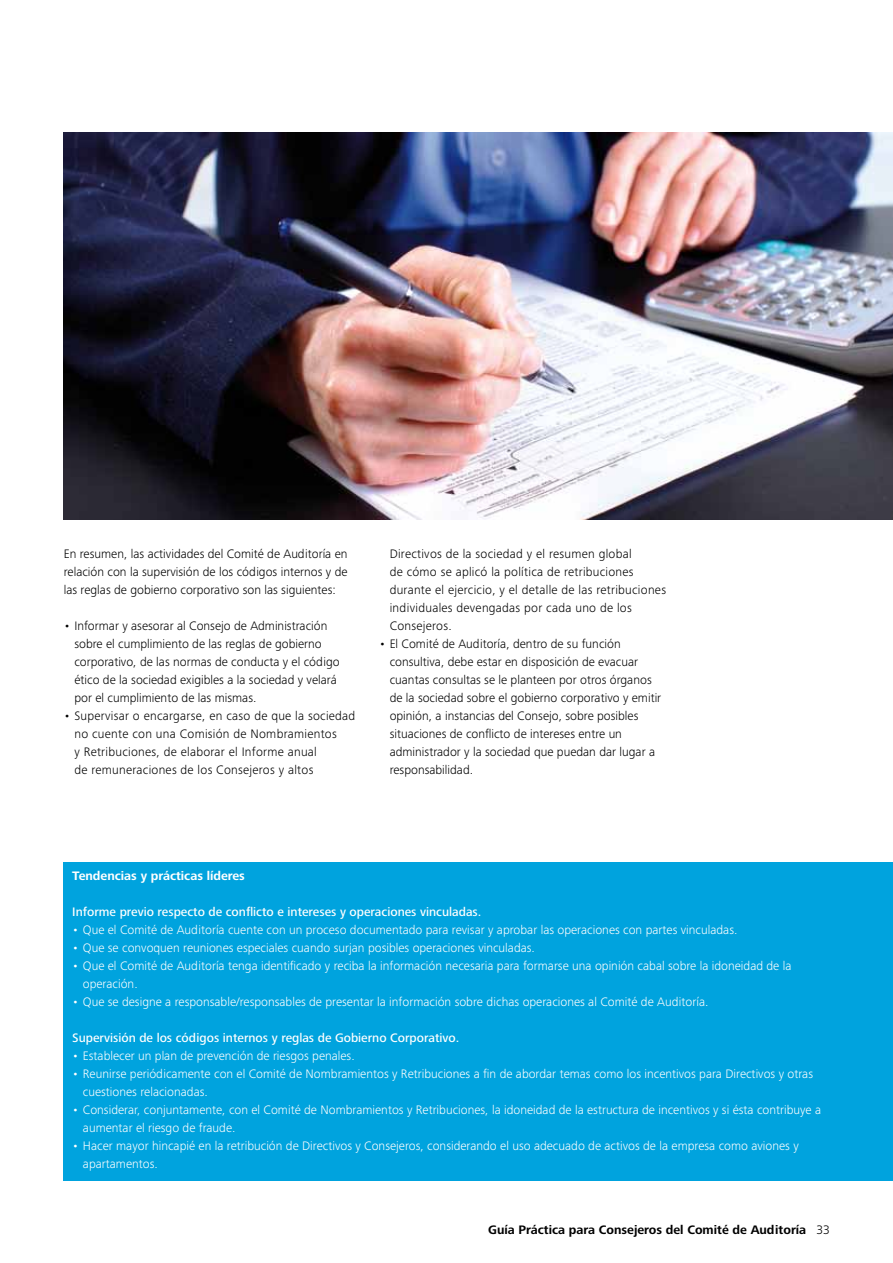
<style>
.page{position:relative;width:893px;height:1263px;background:#fff}
.page>*{position:absolute;margin:0;border:0;box-sizing:border-box;transform-origin:0 0}
.t1{font:300 12.75px/18px "Frutiger Next Pro";color:#fff}
.t2{font:300 12.75px/18px "Frutiger Next Pro";color:#000}
.t3{font:300 12.75px/18px "Frutiger Next Pro";letter-spacing:.02em;color:#000}
.t4{font:500 12.75px "Frutiger Next Pro";color:#fff}
.t5{font:700 12.75px "Frutiger Next Pro";color:#000}
.t6{font:700 12.75px "Frutiger Next Pro";color:#fff}
.s1{font-weight:300}
</style>
<div class="page">
<img style="left:64px;top:133px;width:829px;height:386px">
<div style="left:64px;top:862px;width:829px;height:318px;background:#00a3de"></div>
<p class="t2" style="left:64px;top:545px;width:285px;text-align:justify">En resumen, las actividades del Comité de Auditoría en relación con la supervisión de los códigos internos y de las reglas de gobierno corporativo son las siguientes:</p>
<p class="t2" style="left:74px;top:617px;width:267px;text-indent:-11px">• Informar y asesorar al Consejo de Administración sobre el cumplimiento de las reglas de gobierno corporativo, de las normas de conducta y el código ético de la sociedad exigibles a la sociedad y velará por el cumplimiento de las mismas.</p>
<p class="t3" style="left:74px;top:707px;width:282px;text-indent:-11px">• Supervisar o encargarse, en caso de que la sociedad no cuente con una Comisión de Nombramientos<br>y Retribuciones, de elaborar el Informe anual<br>de remuneraciones de los Consejeros y altos</p>
<p class="t3" style="left:390px;top:545px;width:278px">Directivos de la sociedad y el resumen global<br>de cómo se aplicó la política de retribuciones durante el ejercicio, y el detalle de las retribuciones individuales devengadas por cada uno de los Consejeros.</p>
<p class="t2" style="left:390px;top:635px;width:273px;text-indent:-11px">• El Comité de Auditoría, dentro de su función consultiva, debe estar en disposición de evacuar cuantas consultas se le planteen por otros órganos de la sociedad sobre el gobierno corporativo y emitir opinión, a instancias del Consejo, sobre posibles situaciones de conflicto de intereses entre un administrador y la sociedad que puedan dar lugar a responsabilidad.</p>
<p class="t6" style="left:72px;top:868px;width:174px">Tendencias y prácticas líderes</p>
<p class="t4" style="left:72px;top:904px;width:411px">Informe previo respecto de conflicto e intereses y operaciones vinculadas.</p>
<p class="t1" style="left:72px;top:920px;width:667px">• Que el Comité de Auditoría cuente con un proceso documentado para revisar y aprobar las operaciones con partes vinculadas.</p>
<p class="t1" style="left:72px;top:938px;width:464px">• Que se convoquen reuniones especiales cuando surjan posibles operaciones vinculadas.</p>
<p class="t1" style="left:83px;top:956px;width:710px;text-indent:-11px">• Que el Comité de Auditoría tenga identificado y reciba la información necesaria para formarse una opinión cabal sobre la idoneidad de la operación.</p>
<p class="t1" style="left:72px;top:992px;width:638px">• Que se designe a responsable/responsables de presentar la información sobre dichas operaciones al Comité de Auditoría.</p>
<p class="t4" style="left:72px;top:1030px;width:389px">Supervisión de los códigos internos y reglas de Gobierno Corporativo.</p>
<p class="t1" style="left:72px;top:1046px;width:284px">• Establecer un plan de prevención de riesgos penales.</p>
<p class="t1" style="left:83px;top:1064px;width:732px;text-indent:-11px">• Reunirse periódicamente con el Comité de Nombramientos y Retribuciones a fin de abordar temas como los incentivos para Directivos y otras cuestiones relacionadas.</p>
<p class="t1" style="left:83px;top:1100px;width:740px;text-indent:-11px">• Considerar, conjuntamente, con el Comité de Nombramientos y Retribuciones, la idoneidad de la estructura de incentivos y si ésta contribuye a aumentar el riesgo de fraude.</p>
<p class="t1" style="left:83px;top:1136px;width:717px;text-indent:-11px">• Hacer mayor hincapié en la retribución de Directivos y Consejeros, considerando el uso adecuado de activos de la empresa como aviones y apartamentos.</p>
<p class="t5" style="left:488px;top:1222px;width:343px">Guía Práctica para Consejeros del Comité de Auditoría <span class="s1">33</span></p>
</div>
